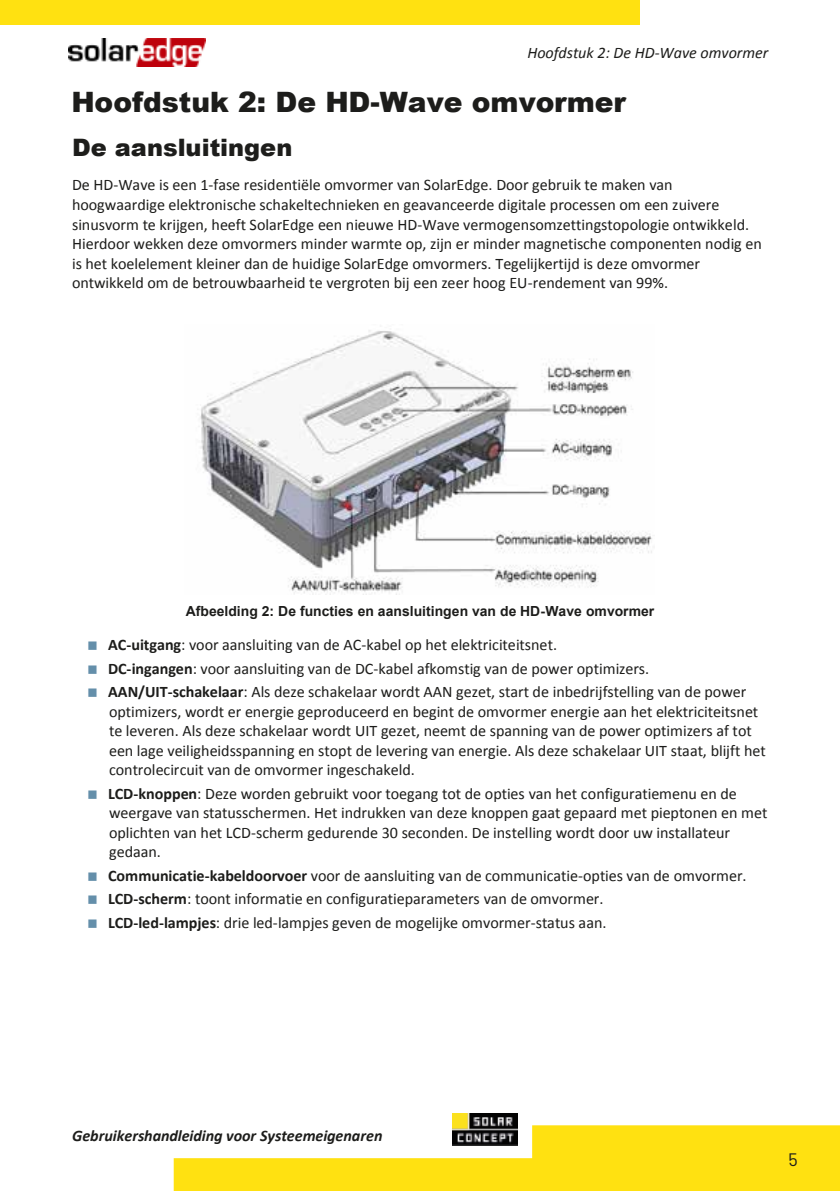
<style>
.page{position:relative;width:840px;height:1191px;background:#fff}
.page>*{position:absolute;margin:0;border:0;box-sizing:border-box;transform-origin:0 0}
.t1{font:900 28px "Arial";color:#1d1d1b}
.t2{font:900 24px "Arial";color:#1d1d1b}
.t3{font:18px "Barlow";color:#1d1d1b}
.t4{font:16px/19.6px "Calibri";letter-spacing:-.005em;color:#1d1d1b}
.t5{font:italic 700 16px "Calibri";letter-spacing:-.005em;color:#1d1d1b}
.t6{font:italic 16px "Calibri";color:#1d1d1b}
.t7{font:700 14px "Arial";color:#1d1d1b}
.s1{color:#648faa}
.s2{font-weight:700}
</style>
<div class="page">
<img style="left:69px;top:39px;width:136px;height:28px">
<img style="left:200px;top:330px;width:452px;height:265px">
<svg style="left:174px;top:1125px;width:665px;height:66px;fill:#ffe111"></svg>
<img style="left:452px;top:1113px;width:65px;height:32px">
<div style="left:0;top:0;width:639px;height:24px;background:#ffe111"></div>
<p class="t6" style="left:527px;top:42px;width:242px">Hoofdstuk 2: De HD-Wave omvormer</p>
<h1 class="t1" style="left:71px;top:82px;width:556px">Hoofdstuk 2: De HD-Wave omvormer</h1>
<h2 class="t2" style="left:72px;top:130px;width:222px">De aansluitingen</h2>
<p class="t4" style="left:72px;top:175px;width:691px">De HD-Wave is een 1-fase residentiële omvormer van SolarEdge. Door gebruik te maken van hoogwaardige elektronische schakeltechnieken en geavanceerde digitale processen om een zuivere sinusvorm te krijgen, heeft SolarEdge een nieuwe HD-Wave vermogensomzettingstopologie ontwikkeld.<br>Hierdoor wekken deze omvormers minder warmte op, zijn er minder magnetische componenten nodig en is het koelelement kleiner dan de huidige SolarEdge omvormers. Tegelijkertijd is deze omvormer ontwikkeld om de betrouwbaarheid te vergroten bij een zeer hoog EU-rendement van 99%.</p>
<p class="t7" style="left:186px;top:601px;width:470px">Afbeelding 2: De functies en aansluitingen van de HD-Wave omvormer</p>
<p class="t4" style="left:86px;top:635px;width:472px"><span class="s1">▪</span> <span class="s2">AC-uitgang</span>: voor aansluiting van de AC-kabel op het elektriciteitsnet.</p>
<p class="t4" style="left:86px;top:658px;width:564px"><span class="s1">▪</span> <span class="s2">DC-ingangen</span>: voor aansluiting van de DC-kabel afkomstig van de power optimizers.</p>
<p class="t4" style="left:109px;top:682px;width:658px;text-indent:-23px"><span class="s1">▪</span> <span class="s2">AAN/UIT-schakelaar</span>: Als deze schakelaar wordt AAN gezet, start de inbedrijfstelling van de power optimizers, wordt er energie geproduceerd en begint de omvormer energie aan het elektriciteitsnet te leveren. Als deze schakelaar wordt UIT gezet, neemt de spanning van de power optimizers af tot een lage veiligheidsspanning en stopt de levering van energie. Als deze schakelaar UIT staat, blijft het controlecircuit van de omvormer ingeschakeld.</p>
<p class="t4" style="left:109px;top:783px;width:659px;text-indent:-23px"><span class="s1">▪</span> <span class="s2">LCD-knoppen</span>: Deze worden gebruikt voor toegang tot de opties van het configuratiemenu en de weergave van statusschermen. Het indrukken van deze knoppen gaat gepaard met pieptonen en met oplichten van het LCD-scherm gedurende 30 seconden. De instelling wordt door uw installateur gedaan.</p>
<p class="t4" style="left:86px;top:865px;width:661px"><span class="s1">▪</span> <span class="s2">Communicatie-kabeldoorvoer</span> voor de aansluiting van de communicatie-opties van de omvormer.</p>
<p class="t4" style="left:86px;top:889px;width:518px"><span class="s1">▪</span> <span class="s2">LCD-scherm</span>: toont informatie en configuratieparameters van de omvormer.</p>
<p class="t4" style="left:86px;top:912px;width:521px"><span class="s1">▪</span> <span class="s2">LCD-led-lampjes</span>: drie led-lampjes geven de mogelijke omvormer-status aan.</p>
<p class="t5" style="left:72px;top:1125px;width:312px">Gebruikershandleiding voor Systeemeigenaren</p>
<p class="t3" style="left:788px;top:1146px;width:11px">5</p>
</div>
